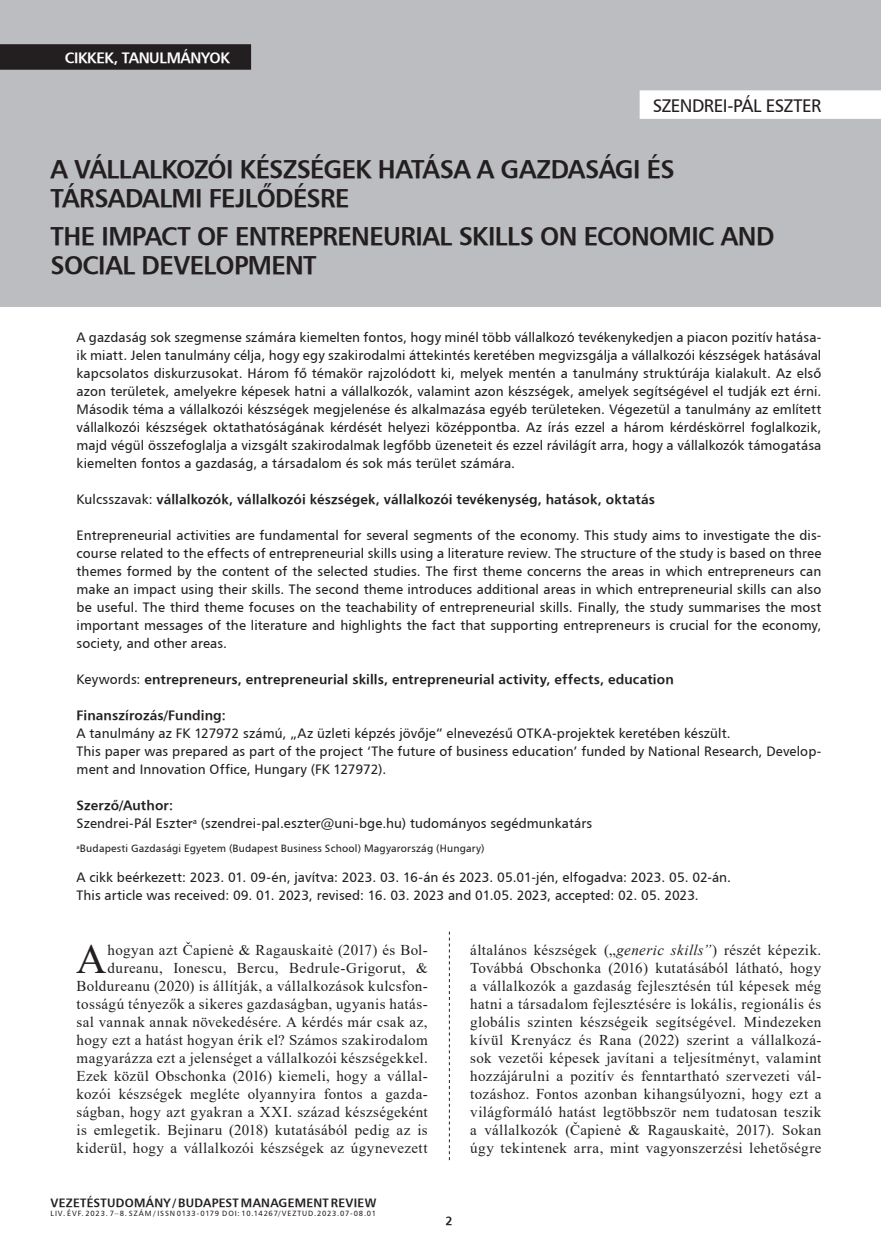
<style>
.page{position:relative;width:881px;height:1255px;background:#fff}
.page>*{position:absolute;margin:0;border:0;box-sizing:border-box;transform-origin:0 0}
.Iniciálé{font:42.15px "Times New Roman";color:#231f20}
.kenyérszöveg_opcionális{font:25.5px/29.4px "H Humanist 777 BT Bold";letter-spacing:-.025em;color:#231f20}
.kenyérszöveg_opcionális-2{font:18px "H Humanist 777 BT";letter-spacing:-.025em;color:#231f20}
.Iniciálé-2{font:15px/18px "Times New Roman";letter-spacing:.025em;color:#231f20;text-align:right}
.t1{font:15px "H Humanist 777 BT Bold";letter-spacing:-.025em;color:#fff}
.Kezdő_oldal_bevezető{font:13.5px/18px "H Humanist 777 BT";letter-spacing:.005em;color:#231f20;text-align:justify}
.Kezdő_oldal_bevezető-2{font:13.5px "H Humanist 777 BT Bold";letter-spacing:.01em;color:#231f20}
.t2{font:12px "H Humanist 777 BT Bold";letter-spacing:.02em;color:#231f20}
.Lábjegyzet{font:10.5px "H Humanist 777 BT";letter-spacing:.02em;color:#231f20}
.t3{font:7.5px "H Humanist 777 BT";letter-spacing:.105em;color:#231f20}
.s1{font-family:"H Humanist 777 BT"}
.s2{font-style:italic}
</style>
<div class="page">
<svg style="left:449px;top:931px;width:1px;height:229px"></svg>
<div style="left:0;top:0;width:880px;height:306px;background:#bcbdc0"></div>
<div style="left:0;top:44px;width:251px;height:26px;background:#231f20"></div>
<div style="left:639px;top:90px;width:241px;height:29px;background:#fff"></div>
<p class="t1" style="left:65px;top:49px;width:166px">CIKKEK, TANULMÁNYOK</p>
<p class="kenyérszöveg_opcionális-2" style="left:652px;top:94px;width:170px">SZENDREI-PÁL ESZTER</p>
<p class="kenyérszöveg_opcionális" style="left:51px;top:153px;width:625px">A VÁLLALKOZÓI KÉSZSÉGEK HATÁSA A GAZDASÁGI ÉS<br>TÁRSADALMI FEJLŐDÉSRE</p>
<p class="kenyérszöveg_opcionális" style="left:51px;top:220px;width:725px">THE IMPACT OF ENTREPRENEURIAL SKILLS ON ECONOMIC AND<br>SOCIAL DEVELOPMENT</p>
<p class="Kezdő_oldal_bevezető" style="left:77px;top:328px;width:746px">A gazdaság sok szegmense számára kiemelten fontos, hogy minél több vállalkozó tevékenykedjen a piacon pozitív hatása&shy;ik miatt. Jelen tanulmány célja, hogy egy szakirodalmi áttekintés keretében megvizsgálja a vállalkozói készségek hatásával kapcsolatos diskurzusokat. Három fő témakör rajzolódott ki, melyek mentén a tanulmány struktúrája kialakult. Az első azon területek, amelyekre képesek hatni a vállalkozók, valamint azon készségek, amelyek segítségével el tudják ezt érni.<br>Második téma a vállalkozói készségek megjelenése és alkalmazása egyéb területeken. Végezetül a tanulmány az említett vállalkozói készségek oktathatóságának kérdését helyezi középpontba. Az írás ezzel a három kérdéskörrel foglalkozik, majd végül összefoglalja a vizsgált szakirodalmak legfőbb üzeneteit és ezzel rávilágít arra, hogy a vállalkozók támogatása kiemelten fontos a gazdaság, a társadalom és sok más terület számára.</p>
<p class="Kezdő_oldal_bevezető-2" style="left:77px;top:491px;width:579px"><span class="s1">Kulcsszavak:</span> vállalkozók, vállalkozói készségek, vállalkozói tevékenység, hatások, oktatás</p>
<p class="Kezdő_oldal_bevezető" style="left:77px;top:526px;width:746px">Entrepreneurial activities are fundamental for several segments of the economy. This study aims to investigate the dis&shy;course related to the effects of entrepreneurial skills using a literature review. The structure of the study is based on three themes formed by the content of the selected studies. The first theme concerns the areas in which entrepreneurs can make an impact using their skills. The second theme introduces additional areas in which entrepreneurial skills can also be useful. The third theme focuses on the teachability of entrepreneurial skills. Finally, the study summarises the most important messages of the literature and highlights the fact that supporting entrepreneurs is crucial for the economy, society, and other areas.</p>
<p class="Kezdő_oldal_bevezető-2" style="left:77px;top:671px;width:598px"><span class="s1">Keywords:</span> entrepreneurs, entrepreneurial skills, entrepreneurial activity, effects, education</p>
<p class="Kezdő_oldal_bevezető-2" style="left:77px;top:707px;width:151px">Finanszírozás/Funding:</p>
<p class="Kezdő_oldal_bevezető" style="left:77px;top:724px;width:655px">A tanulmány az FK 127972 számú, „Az üzleti képzés jövője” elnevezésű OTKA-projektek keretében készült.</p>
<p class="Kezdő_oldal_bevezető" style="left:77px;top:742px;width:746px">This paper was prepared as part of the project ‘The future of business education’ funded by National Research, Develop&shy;ment and Innovation Office, Hungary (FK 127972).</p>
<p class="Kezdő_oldal_bevezető-2" style="left:77px;top:797px;width:98px">Szerző/Author:</p>
<p class="Kezdő_oldal_bevezető" style="left:77px;top:814px;width:517px">Szendrei-Pál Eszter<sup>a</sup> (szendrei-pal.eszter@uni-bge.hu) tudományos segédmunkatárs</p>
<p class="Lábjegyzet" style="left:77px;top:842px;width:409px"><sup>a</sup>Budapesti Gazdasági Egyetem (Budapest Business School) Magyarország (Hungary)</p>
<p class="Kezdő_oldal_bevezető" style="left:77px;top:868px;width:655px">A cikk beérkezett: 2023. 01. 09-én, javítva: 2023. 03. 16-án és 2023. 05.01-jén, elfogadva: 2023. 05. 02-án.</p>
<p class="Kezdő_oldal_bevezető" style="left:77px;top:886px;width:623px">This article was received: 09. 01. 2023, revised: 16. 03. 2023 and 01.05. 2023, accepted: 02. 05. 2023.</p>
<p class="Iniciálé-2" style="left:77px;top:940px;width:352px">hogyan azt Čapienė &amp; Ragauskaitė (2017) és Bol&shy;dureanu, Ionescu, Bercu, Bedrule-Grigorut, &amp; Boldureanu (2020) is állítják, a vállalkozások kulcsfon&shy;tosságú tényezők a sikeres gazdaságban, ugyanis hatás&shy;sal vannak annak növekedésére. A kérdés már csak az, hogy ezt a hatást hogyan érik el? Számos szakirodalom magyarázza ezt a jelenséget a vállalkozói készségekkel.<br>Ezek közül Obschonka (2016) kiemeli, hogy a vállal&shy;kozói készségek megléte olyannyira fontos a gazda&shy;ságban, hogy azt gyakran a XXI. század készségeként is emlegetik. Bejinaru (2018) kutatásából pedig az is kiderül, hogy a vállalkozói készségek az úgynevezett</p>
<p class="Iniciálé-2" style="left:470px;top:940px;width:352px;text-align:justify">általános készségek („<span class="s2">generic skills”</span>) részét képezik.<br>Továbbá Obschonka (2016) kutatásából látható, hogy a vállalkozók a gazdaság fejlesztésén túl képesek még hatni a társadalom fejlesztésére is lokális, regionális és globális szinten készségeik segítségével. Mindezeken kívül Krenyácz és Rana (2022) szerint a vállalkozá&shy;sok vezetői képesek javítani a teljesítményt, valamint hozzájárulni a pozitív és fenntartható szervezeti vál&shy;tozáshoz. Fontos azonban kihangsúlyozni, hogy ezt a világformáló hatást legtöbbször nem tudatosan teszik a vállalkozók (Čapienė &amp; Ragauskaitė, 2017). Sokan úgy tekintenek arra, mint vagyonszerzési lehetőségre</p>
<p class="Iniciálé" style="left:76px;top:928px;width:32px">A</p>
<p class="t2" style="left:51px;top:1194px;width:327px">VEZETÉSTUDOMÁNY / BUDAPEST MANAGEMENT REVIEW</p>
<p class="t3" style="left:51px;top:1208px;width:327px">LIV. ÉVF. 2023. 7–8. SZÁM / ISSN 0133-0179 DOI: 10.14267/VEZTUD.2023.07-08.01</p>
<p class="t2" style="left:445px;top:1212px;width:9px">2</p>
</div>
